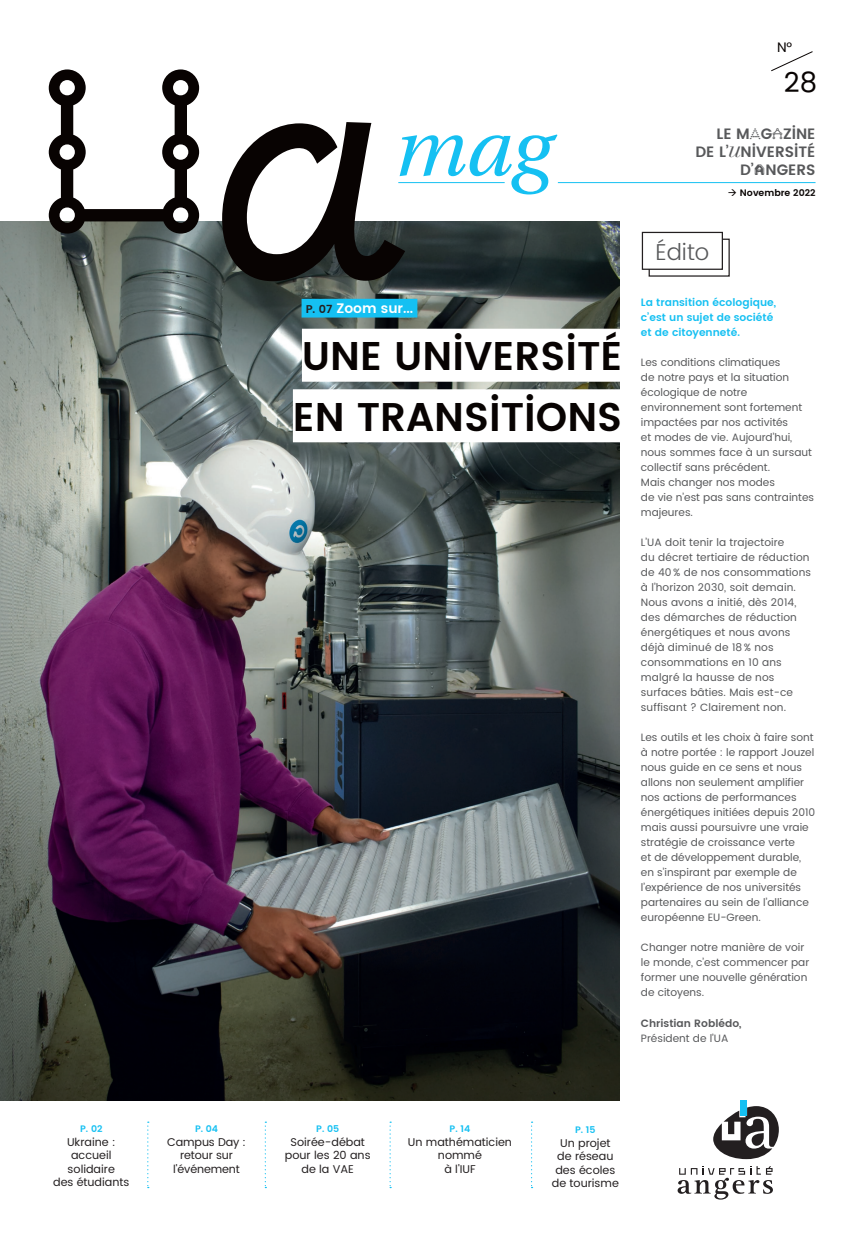
<style>
.page{position:relative;width:851px;height:1241px;background:#fff}
.page>*{position:absolute;margin:0;border:0;box-sizing:border-box;transform-origin:0 0}
.t1{font:600 225px "UA Poppins Titre";color:#080302}
.t2{font:italic 79.5px "UA Poppins Texte";color:#15c0f2}
.t3{font:600 40px/60.5px "UA Poppins Titre";color:#080302}
.t4{font:27.5px "UA Poppins Texte";color:#080302}
.t5{font:300 23px "UA Poppins Texte";color:#57585a}
.t6{font:600 15px/18px "UA Poppins Titre";color:#57585a;text-align:right}
.t7{font:600 13.75px "UA Poppins Texte";color:#fff}
.t8{font:13.75px "UA Poppins Texte";color:#080302}
.t9{font:11.25px/13.5px "UA Poppins Texte";color:#231f20;text-align:center}
.t10{font:10.62px/15px "UA Poppins Texte";color:#57585a}
.t11{font:600 10.62px/15px "UA Poppins Texte";color:#15c0f2}
.t12{font:600 10.62px "UA Poppins Texte";color:#57585a}
.t13{font:600 9.38px "UA Poppins Texte";color:#15c0f2}
.t14{font:600 9.38px "UA Poppins Texte";color:#080302}
.s1{font-size:11.25px;color:#231f20}
</style>
<div class="page">
<img style="left:0;top:222px;width:619px;height:877px">
<hr style="left:557px;top:182px;width:258px;height:1px;background:#15c0f2">
<hr style="left:398px;top:182px;width:106px;height:1px;background:#15c0f2">
<div style="left:302px;top:328px;width:320px;height:53px;background:#fff"></div>
<div style="left:293px;top:389px;width:329px;height:53px;background:#fff"></div>
<div style="left:301px;top:299px;width:116px;height:18px;background:#15c0f2"></div>
<svg style="left:677px;top:1166px;width:95px;height:33px"></svg>
<svg style="left:713px;top:1106px;width:65px;height:52px"></svg>
<div style="left:740px;top:1099px;width:7px;height:16px;background:#15c0f2"></div>
<svg style="left:771px;top:51px;width:42px;height:21px"></svg>
<svg style="left:147px;top:1121px;width:2px;height:66px"></svg>
<svg style="left:265px;top:1121px;width:1px;height:66px"></svg>
<svg style="left:389px;top:1121px;width:2px;height:66px"></svg>
<svg style="left:531px;top:1121px;width:1px;height:66px"></svg>
<div style="left:641px;top:232px;width:81px;height:38px;border:1px solid #231f20"></div>
<svg style="left:229px;top:221px;width:113px;height:50px"></svg>
<h1 class="t1" style="left:35px;top:17px;width:374px">Ua</h1>
<h2 class="t2" style="left:392px;top:87px;width:158px">mag</h2>
<p class="t7" style="left:305px;top:298px;width:109px"><span class="s1">P. 07</span> Zoom sur...</p>
<h3 class="t3" style="left:293px;top:325px;width:331px">UNE UNIVERSITÉ<br>EN TRANSITIONS</h3>
<p class="t8" style="left:776px;top:38px;width:17px">N°</p>
<h3 class="t4" style="left:783px;top:62px;width:35px">28</h3>
<h3 class="t6" style="left:695px;top:124px;width:122px">LE MAGAZINE<br>DE L’UNIVERSITÉ<br>D’ANGERS</h3>
<p class="t14" style="left:727px;top:185px;width:89px">→ Novembre 2022</p>
<h3 class="t5" style="left:655px;top:235px;width:55px">Édito</h3>
<p class="t11" style="left:640px;top:294px;width:137px">La transition écologique, c’est un sujet de société et de citoyenneté.</p>
<p class="t10" style="left:640px;top:355px;width:175px">Les conditions climatiques<br>de notre pays et la situation écologique de notre environnement sont fortement impactées par nos activités<br>et modes de vie. Aujourd’hui, nous sommes face à un sursaut collectif sans précédent.<br>Mais changer nos modes<br>de vie n’est pas sans contraintes majeures.</p>
<p class="t10" style="left:640px;top:535px;width:172px">L’UA doit tenir la trajectoire<br>du décret tertiaire de réduction de 40% de nos consommations à l’horizon 2030, soit demain.<br>Nous avons a initié, dès 2014, des démarches de réduction énergétiques et nous avons déjà diminué de 18% nos consommations en 10 ans malgré la hausse de nos surfaces bâties. Mais est-ce suffisant ? Clairement non.</p>
<p class="t10" style="left:640px;top:730px;width:176px">Les outils et les choix à faire sont à notre portée : le rapport Jouzel nous guide en ce sens et nous allons non seulement amplifier nos actions de performances énergétiques initiées depuis 2010 mais aussi poursuivre une vraie stratégie de croissance verte<br>et de développement durable, en s’inspirant par exemple de l’expérience de nos universités partenaires au sein de l’alliance européenne EU-Green.</p>
<p class="t10" style="left:640px;top:940px;width:170px">Changer notre manière de voir le monde, c’est commencer par former une nouvelle génération de citoyens.</p>
<p class="t12" style="left:640px;top:1014px;width:102px">Christian Roblédo,</p>
<p class="t10" style="left:640px;top:1030px;width:89px">Président de l’UA</p>
<p class="t13" style="left:80px;top:1121px;width:24px">P. 02</p>
<p class="t9" style="left:53px;top:1134px;width:78px">Ukraine : accueil solidaire<br>des étudiants</p>
<p class="t13" style="left:195px;top:1121px;width:25px">P. 04</p>
<p class="t9" style="left:167px;top:1134px;width:80px">Campus Day : retour sur l'événement</p>
<p class="t13" style="left:316px;top:1121px;width:24px">P. 05</p>
<p class="t9" style="left:285px;top:1134px;width:87px">Soirée-débat pour les 20 ans de la VAE</p>
<p class="t13" style="left:449px;top:1121px;width:22px">P. 14</p>
<p class="t9" style="left:408px;top:1134px;width:106px">Un mathématicien nommé<br>à l'IUF</p>
<p class="t13" style="left:575px;top:1122px;width:22px">P. 15</p>
<p class="t9" style="left:551px;top:1136px;width:69px">Un projet de réseau des écoles de tourisme</p>
</div>
